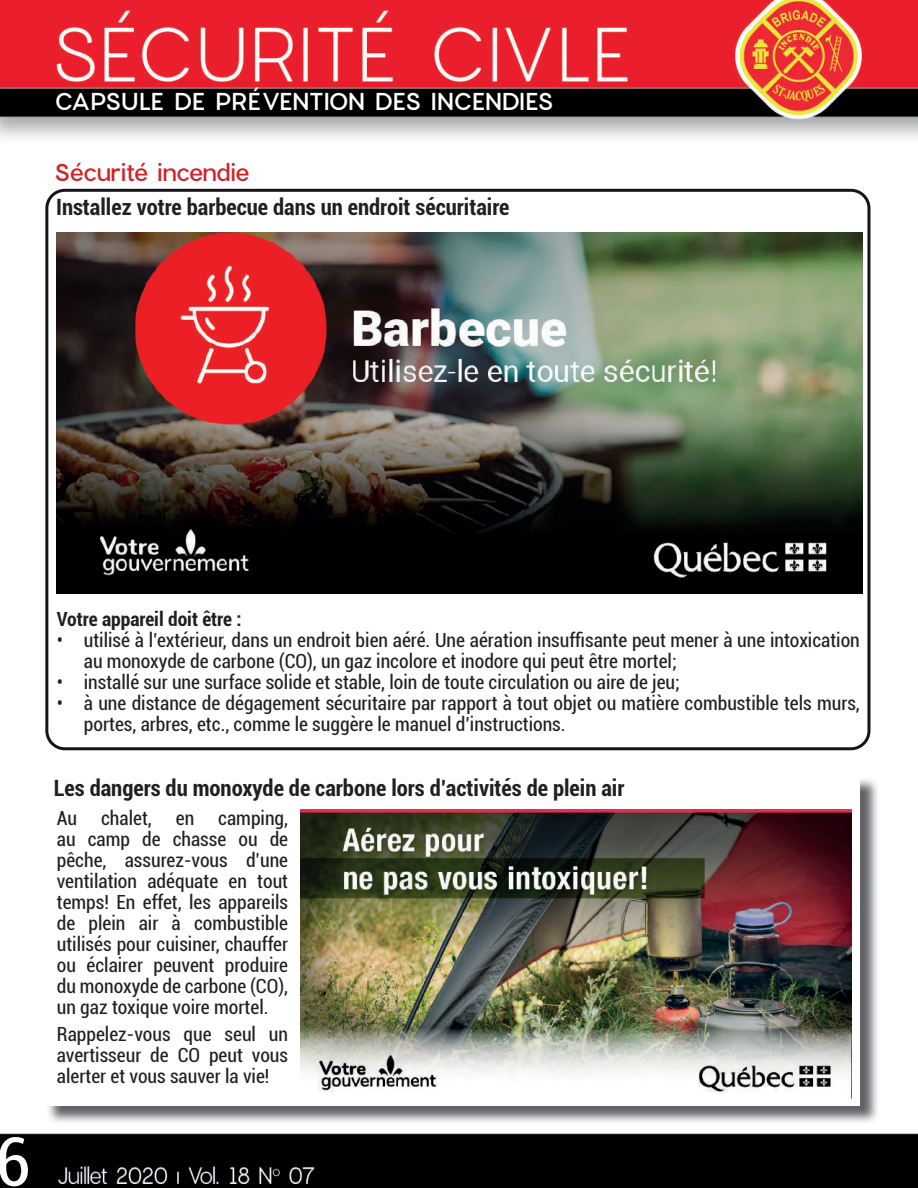
<style>
.page{position:relative;width:918px;height:1188px;background:#fff}
.page>*{position:absolute;margin:0;border:0;box-sizing:border-box;transform-origin:0 0}
.t1{font:condensed 67.5px "Roboto";color:#fff}
.t2{font:500 24px "Charlevoix Pro";letter-spacing:-.03em;color:#fff}
.t3{font:500 24px "Charlevoix Pro";letter-spacing:-.015em;color:#d1232a}
.t4{font:700 condensed 22.5px "Roboto";color:#231f20}
.t5{font:condensed 19.5px/21px "Roboto";color:#231f20}
.t6{font:700 condensed 19.5px "Roboto";color:#231f20}
</style>
<div class="page">
<img style="left:0;top:0;width:918px;height:1188px">
<div style="left:45px;top:189px;width:825px;height:561px;border:3px solid #141419;border-radius:18px"></div>
<img style="left:47px;top:777px;width:832px;height:348px">
<div style="left:45px;top:775px;width:815px;height:331px;background:#fff"></div>
<img style="left:57px;top:233px;width:806px;height:361px">
<img style="left:300px;top:810px;width:552px;height:289px">
<p class="t2" style="left:54px;top:85px;width:501px">CAPSULE DE PRÉVENTION DES INCENDIES</p>
<p class="t3" style="left:54px;top:157px;width:197px">Sécurité incendie</p>
<p class="t4" style="left:56px;top:191px;width:455px">Installez votre barbecue dans un endroit sécuritaire</p>
<h1 class="t1" style="left:-4px;top:1115px;width:36px">6</h1>
<p class="t6" style="left:57px;top:605px;width:186px">Votre appareil doit être :</p>
<p class="t5" style="left:84px;top:628px;width:778px;text-indent:-27px">• utilisé à l’extérieur, dans un endroit bien aéré. Une aération insuffisante peut mener à une intoxication au monoxyde de carbone (CO), un gaz incolore et inodore qui peut être mortel;</p>
<p class="t5" style="left:57px;top:670px;width:624px">• installé sur une surface solide et stable, loin de toute circulation ou aire de jeu;</p>
<p class="t5" style="left:84px;top:691px;width:778px;text-indent:-27px">• à une distance de dégagement sécuritaire par rapport à tout objet ou matière combustible tels murs, portes, arbres, etc., comme le suggère le manuel d’instructions.</p>
<p class="t4" style="left:54px;top:772px;width:572px">Les dangers du monoxyde de carbone lors d’activités de plein air</p>
<p class="t5" style="left:57px;top:806px;width:233px;text-align:justify">Au chalet, en camping, au camp de chasse ou de pêche, assurez-vous d’une ventilation adéquate en tout temps! En effet, les appareils de plein air à combustible utilisés pour cuisiner, chauffer ou éclairer peuvent produire du monoxyde de carbone (CO), un gaz toxique voire mortel.</p>
<p class="t5" style="left:57px;top:1023px;width:233px;text-align:justify">Rappelez-vous que seul un avertisseur de CO peut vous alerter et vous sauver la vie!</p>
</div>
